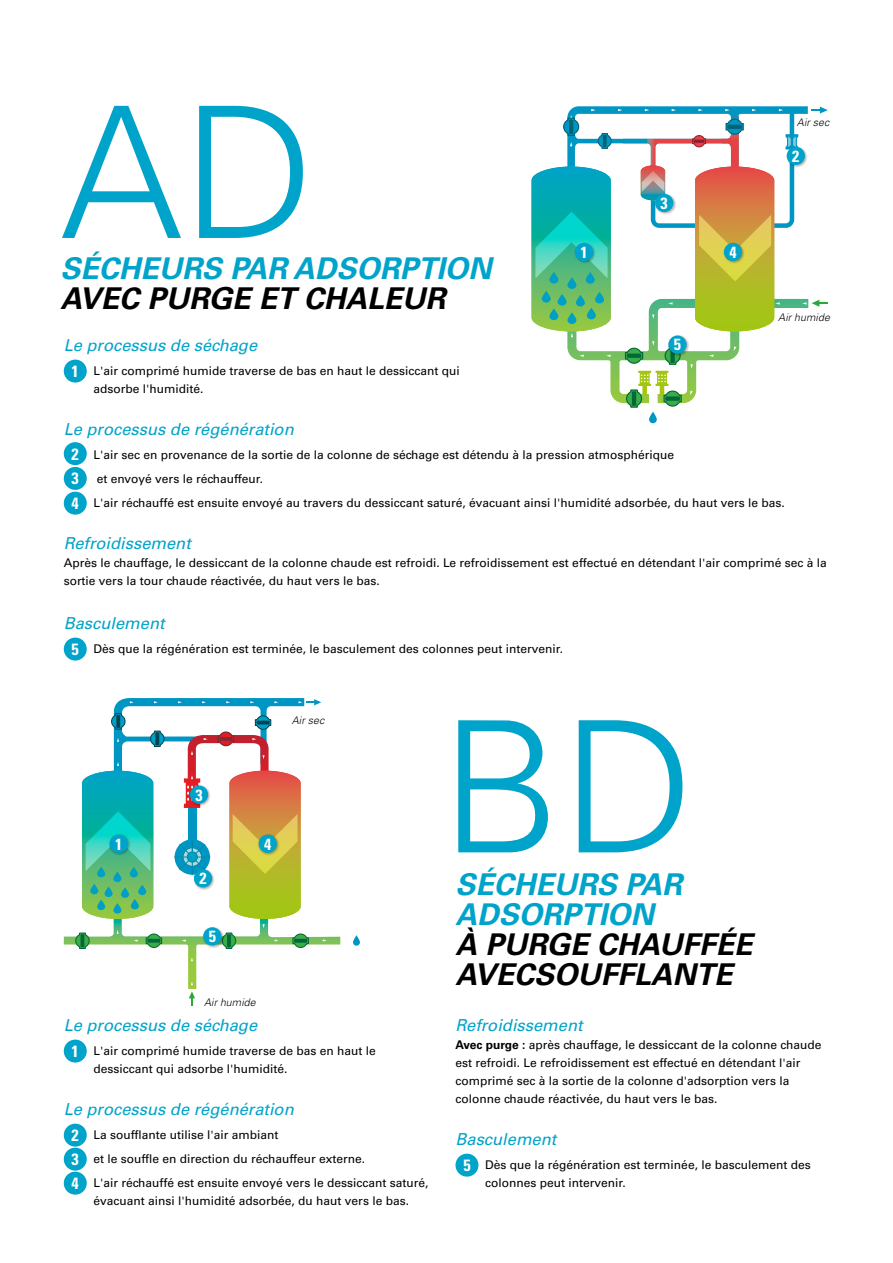
<style>
.page{position:relative;width:893px;height:1263px;background:#fff}
.page>*{position:absolute;margin:0;border:0;box-sizing:border-box;transform-origin:0 0}
.t1{font:300 183px "Univers LT Std";color:#00a3c9}
.t2{font:italic 700 30px/30px "Univers LT Std";color:#000}
.t3{font:italic 700 30px/30px "Univers LT Std";color:#00a3c9}
.t4{font:italic 16.5px "Univers LT Std";color:#00a3c9}
.t5{font:700 condensed 16.35px "Univers LT Std";color:#fff}
.t6{font:700 condensed 16.05px "Univers LT Std";color:#fff}
.t7{font:12px/18px "Univers LT Std";color:#000}
.t8{font:italic 300 10.5px "Univers LT Std";letter-spacing:.015em;color:#000}
.s1{font-weight:700;font-stretch:condensed;font-size:16.35px;color:#fff}
.s2{font-weight:700}
</style>
<div class="page">
<svg style="left:649px;top:412px;width:8px;height:11px"></svg>
<svg style="left:531px;top:106px;width:297px;height:302px"></svg>
<svg style="left:549px;top:272px;width:9px;height:12px"></svg>
<svg style="left:567px;top:277px;width:9px;height:12px"></svg>
<svg style="left:586px;top:272px;width:9px;height:12px"></svg>
<svg style="left:549px;top:308px;width:9px;height:12px"></svg>
<svg style="left:567px;top:312px;width:9px;height:12px"></svg>
<svg style="left:587px;top:308px;width:9px;height:11px"></svg>
<svg style="left:558px;top:294px;width:9px;height:12px"></svg>
<svg style="left:542px;top:291px;width:9px;height:12px"></svg>
<svg style="left:576px;top:295px;width:9px;height:11px"></svg>
<svg style="left:595px;top:292px;width:9px;height:11px"></svg>
<svg style="left:353px;top:935px;width:7px;height:11px"></svg>
<svg style="left:64px;top:698px;width:276px;height:308px"></svg>
<svg style="left:97px;top:867px;width:8px;height:10px"></svg>
<svg style="left:113px;top:871px;width:8px;height:11px"></svg>
<svg style="left:130px;top:867px;width:8px;height:10px"></svg>
<svg style="left:97px;top:900px;width:8px;height:10px"></svg>
<svg style="left:113px;top:903px;width:8px;height:10px"></svg>
<svg style="left:131px;top:899px;width:8px;height:10px"></svg>
<svg style="left:104px;top:886px;width:9px;height:11px"></svg>
<svg style="left:90px;top:884px;width:8px;height:10px"></svg>
<svg style="left:121px;top:887px;width:8px;height:11px"></svg>
<svg style="left:138px;top:885px;width:8px;height:10px"></svg>
<div style="left:64px;top:360px;width:23px;height:23px;background:#00a3c9;border-radius:50%"></div>
<div style="left:64px;top:442px;width:23px;height:23px;background:#00a3c9;border-radius:50%"></div>
<div style="left:64px;top:467px;width:23px;height:23px;background:#00a3c9;border-radius:50%"></div>
<div style="left:64px;top:492px;width:23px;height:23px;background:#00a3c9;border-radius:50%"></div>
<div style="left:64px;top:638px;width:23px;height:22px;background:#00a3c9;border-radius:50%"></div>
<div style="left:64px;top:1039px;width:23px;height:23px;background:#00a3c9;border-radius:50%"></div>
<div style="left:64px;top:1124px;width:23px;height:22px;background:#00a3c9;border-radius:50%"></div>
<div style="left:64px;top:1148px;width:23px;height:22px;background:#00a3c9;border-radius:50%"></div>
<div style="left:64px;top:1172px;width:23px;height:22px;background:#00a3c9;border-radius:50%"></div>
<div style="left:455px;top:1154px;width:23px;height:22px;background:#00a3c9;border-radius:50%"></div>
<div style="left:193px;top:868px;width:22px;height:22px;background:#000;opacity:.3"></div>
<div style="left:194px;top:869px;width:18px;height:18px;background:#00a3c9;border-radius:50%"></div>
<div style="left:189px;top:784px;width:22px;height:23px;background:#000;opacity:.3"></div>
<div style="left:190px;top:785px;width:18px;height:19px;background:#00a3c9;border-radius:50%"></div>
<div style="left:202px;top:926px;width:22px;height:22px;background:#000;opacity:.3"></div>
<div style="left:203px;top:927px;width:18px;height:18px;background:#00a3c9;border-radius:50%"></div>
<div style="left:109px;top:834px;width:22px;height:22px;background:#000;opacity:.3"></div>
<div style="left:110px;top:835px;width:18px;height:18px;background:#00a3c9;border-radius:50%"></div>
<div style="left:258px;top:834px;width:22px;height:22px;background:#000;opacity:.3"></div>
<div style="left:259px;top:835px;width:18px;height:18px;background:#00a3c9;border-radius:50%"></div>
<div style="left:654px;top:193px;width:22px;height:22px;background:#000;opacity:.3"></div>
<div style="left:655px;top:194px;width:18px;height:18px;background:#00a3c9;border-radius:50%"></div>
<div style="left:786px;top:146px;width:22px;height:22px;background:#000;opacity:.3"></div>
<div style="left:787px;top:147px;width:18px;height:18px;background:#00a3c9;border-radius:50%"></div>
<div style="left:667px;top:335px;width:22px;height:22px;background:#000;opacity:.3"></div>
<div style="left:668px;top:335px;width:19px;height:19px;background:#00a3c9;border-radius:50%"></div>
<div style="left:574px;top:242px;width:22px;height:22px;background:#000;opacity:.3"></div>
<div style="left:575px;top:243px;width:18px;height:18px;background:#00a3c9;border-radius:50%"></div>
<div style="left:723px;top:242px;width:22px;height:22px;background:#000;opacity:.3"></div>
<div style="left:724px;top:243px;width:18px;height:18px;background:#00a3c9;border-radius:50%"></div>
<h1 class="t1" style="left:60px;top:63px;width:256px">AD</h1>
<h2 class="t3" style="left:60px;top:254px;width:433px">SÉCHEURS PAR ADSORPTION</h2>
<h2 class="t2" style="left:60px;top:284px;width:387px">AVEC PURGE ET CHALEUR</h2>
<h3 class="t6" style="left:661px;top:193px;width:9px">3</h3>
<h3 class="t6" style="left:580px;top:242px;width:9px">1</h3>
<h3 class="t6" style="left:729px;top:242px;width:9px">4</h3>
<p class="t8" style="left:797px;top:116px;width:34px">Air sec</p>
<h3 class="t6" style="left:792px;top:146px;width:9px">2</h3>
<p class="t8" style="left:778px;top:311px;width:53px">Air humide</p>
<h3 class="t4" style="left:64px;top:335px;width:195px">Le processus de séchage</h3>
<p class="t7" style="left:94px;top:362px;width:368px;text-indent:-22px"><span class="s1">1</span> L'air comprimé humide traverse de bas en haut le dessiccant qui adsorbe l'humidité.</p>
<h3 class="t4" style="left:64px;top:419px;width:231px">Le processus de régénération</h3>
<p class="t7" style="left:72px;top:446px;width:604px"><span class="s1">2</span> L'air sec en provenance de la sortie de la colonne de séchage est détendu à la pression atmosphérique</p>
<h3 class="t5" style="left:72px;top:468px;width:9px">3</h3>
<h3 class="t6" style="left:674px;top:335px;width:9px">5</h3>
<p class="t7" style="left:72px;top:467px;width:715px;line-height:24px;text-indent:25px">et envoyé vers le réchauffeur.<br><span class="s1">4</span> L'air réchauffé est ensuite envoyé au travers du dessiccant saturé, évacuant ainsi l'humidité adsorbée, du haut vers le bas.</p>
<h3 class="t4" style="left:64px;top:534px;width:129px">Refroidissement</h3>
<p class="t7" style="left:64px;top:554px;width:764px">Après le chauffage, le dessiccant de la colonne chaude est refroidi. Le refroidissement est effectué en détendant l'air comprimé sec à la sortie vers la tour chaude réactivée, du haut vers le bas.</p>
<h3 class="t4" style="left:64px;top:613px;width:102px">Basculement</h3>
<p class="t7" style="left:72px;top:640px;width:493px"><span class="s1">5</span> Dès que la régénération est terminée, le basculement des colonnes peut intervenir.</p>
<p class="t8" style="left:292px;top:714px;width:34px">Air sec</p>
<h3 class="t6" style="left:195px;top:785px;width:9px">3</h3>
<h3 class="t6" style="left:115px;top:834px;width:9px">1</h3>
<h3 class="t6" style="left:264px;top:834px;width:9px">4</h3>
<h3 class="t6" style="left:199px;top:869px;width:9px">2</h3>
<h3 class="t6" style="left:209px;top:927px;width:9px">5</h3>
<p class="t8" style="left:204px;top:996px;width:53px">Air humide</p>
<h3 class="t4" style="left:64px;top:1015px;width:195px">Le processus de séchage</h3>
<p class="t7" style="left:94px;top:1042px;width:284px;text-indent:-22px"><span class="s1">1</span> L'air comprimé humide traverse de bas en haut le dessiccant qui adsorbe l'humidité.</p>
<h3 class="t4" style="left:64px;top:1099px;width:231px">Le processus de régénération</h3>
<p class="t7" style="left:72px;top:1123px;width:358px;line-height:24px"><span class="s1">2</span> La soufflante utilise l'air ambiant<br><span class="s1">3</span> et le souffle en direction du réchauffeur externe.<br><span class="s1">4</span> L'air réchauffé est ensuite envoyé vers le dessiccant saturé,</p>
<p class="t7" style="left:94px;top:1192px;width:317px">évacuant ainsi l'humidité adsorbée, du haut vers le bas.</p>
<h1 class="t1" style="left:440px;top:677px;width:256px">BD</h1>
<h2 class="t3" style="left:455px;top:870px;width:228px">SÉCHEURS PAR<br>ADSORPTION</h2>
<h2 class="t2" style="left:455px;top:930px;width:298px">À PURGE CHAUFFÉE<br>AVECSOUFFLANTE</h2>
<h3 class="t4" style="left:455px;top:1015px;width:129px">Refroidissement</h3>
<p class="t7" style="left:455px;top:1036px;width:367px"><span class="s2">Avec purge :</span> après chauffage, le dessiccant de la colonne chaude est refroidi. Le refroidissement est effectué en détendant l'air comprimé sec à la sortie de la colonne d'adsorption vers la colonne chaude réactivée, du haut vers le bas.</p>
<h3 class="t4" style="left:455px;top:1129px;width:102px">Basculement</h3>
<p class="t7" style="left:485px;top:1156px;width:327px;text-indent:-22px"><span class="s1">5</span> Dès que la régénération est terminée, le basculement des colonnes peut intervenir.</p>
</div>
